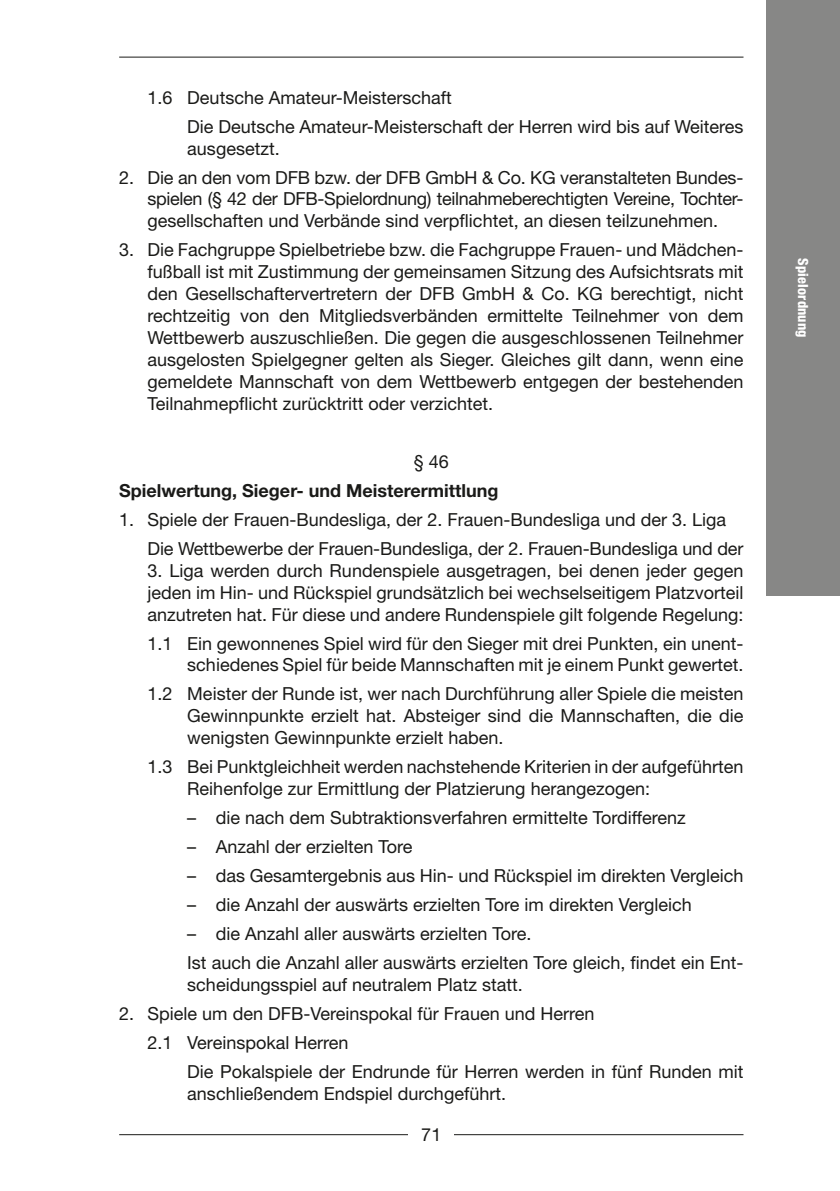
<style>
.page{position:relative;width:840px;height:1191px;background:#fff}
.page>*{position:absolute;margin:0;border:0;box-sizing:border-box;transform-origin:0 0}
.t1{font:18px/22px "Helvetica Neue LT Std";color:#1a1a18}
.t2{font:700 18px "Helvetica Neue LT Std";color:#1a1a18}
.t3{font:800 condensed 14px "Helvetica Neue LT Std";letter-spacing:.015em;color:#fff}
</style>
<div class="page">
<hr style="left:119px;top:57px;width:624px;height:1px;background:#1a1a18">
<hr style="left:119px;top:1134px;width:624px;height:1px;background:#1a1a18">
<div style="left:408px;top:1117px;width:46px;height:34px;background:#fff"></div>
<div style="left:765px;top:0;width:74px;height:595px;background:#878786"></div>
<p class="t1" style="left:187px;top:82px;width:557px;line-height:29px;text-indent:-40px">1. 6 Deutsche Amateur-Meisterschaft<br>Die Deutsche Amateur-Meisterschaft der Herren wird bis auf Weiteres</p>
<p class="t1" style="left:187px;top:137px;width:91px">ausgesetzt.</p>
<p class="t1" style="left:147px;top:166px;width:597px;text-align:justify;text-indent:-28px">2. Die an den vom DFB bzw. der DFB GmbH &amp; Co. KG veranstalteten Bundes&shy;spielen (§ 42 der DFB-Spielordnung) teilnahmeberechtigten Vereine, Tochter&shy;gesellschaften und Verbände sind verpflichtet, an diesen teilzunehmen.</p>
<p class="t1" style="left:147px;top:239px;width:597px;text-align:justify;text-indent:-28px">3. Die Fachgruppe Spielbetriebe bzw. die Fachgruppe Frauen- und Mädchen&shy;fußball ist mit Zustimmung der gemeinsamen Sitzung des Aufsichtsrats mit den Gesellschaftervertretern der DFB GmbH &amp; Co. KG berechtigt, nicht rechtzeitig von den Mitgliedsverbänden ermittelte Teilnehmer von dem Wettbewerb auszuschließen. Die gegen die ausgeschlossenen Teilnehmer ausgelosten Spielgegner gelten als Sieger. Gleiches gilt dann, wenn eine gemeldete Mannschaft von dem Wettbewerb entgegen der bestehenden Teilnahmepflicht zurücktritt oder verzichtet.</p>
<p class="t1" style="left:413px;top:450px;width:37px">§ 46</p>
<p class="t2" style="left:119px;top:479px;width:380px">Spielwertung, Sieger- und Meisterermittlung</p>
<p class="t1" style="left:147px;top:504px;width:597px;line-height:29px;text-indent:-28px">1. Spiele der Frauen-Bundesliga, der 2. Frauen-Bundesliga und der 3. Liga<br>Die Wettbewerbe der Frauen-Bundesliga, der 2. Frauen-Bundesliga und der</p>
<p class="t1" style="left:147px;top:559px;width:597px;text-align:justify">3. Liga werden durch Rundenspiele ausgetragen, bei denen jeder gegen jeden im Hin- und Rückspiel grundsätzlich bei wechselseitigem Platzvorteil anzutreten hat. Für diese und andere Rundenspiele gilt folgende Regelung:</p>
<p class="t1" style="left:147px;top:632px;width:597px;text-align:right">1. 1 Ein gewonnenes Spiel wird für den Sieger mit drei Punkten, ein unent&shy;schiedenes Spiel für beide Mannschaften mit je einem Punkt gewertet.</p>
<p class="t1" style="left:187px;top:683px;width:557px;text-align:justify;text-indent:-40px">1.2 Meister der Runde ist, wer nach Durchführung aller Spiele die meisten Gewinnpunkte erzielt hat. Absteiger sind die Mannschaften, die die wenigsten Gewinnpunkte erzielt haben.</p>
<p class="t1" style="left:187px;top:755px;width:557px;text-indent:-40px">1.3 Bei Punktgleichheit werden nachstehende Kriterien in der aufgeführten<br>Reihenfolge zur Ermittlung der Platzierung herangezogen:</p>
<p class="t1" style="left:187px;top:806px;width:500px">– die nach dem Subtraktionsverfahren ermittelte Tordifferenz</p>
<p class="t1" style="left:187px;top:835px;width:226px">– Anzahl der erzielten Tore</p>
<p class="t1" style="left:187px;top:864px;width:557px">– das Gesamtergebnis aus Hin- und Rückspiel im direkten Vergleich</p>
<p class="t1" style="left:187px;top:893px;width:505px">– die Anzahl der auswärts erzielten Tore im direkten Vergleich</p>
<p class="t1" style="left:187px;top:919px;width:557px;line-height:29px">– die Anzahl aller auswärts erzielten Tore.<br>Ist auch die Anzahl aller auswärts erzielten Tore gleich, findet ein Ent-</p>
<p class="t1" style="left:187px;top:973px;width:334px">scheidungsspiel auf neutralem Platz statt.</p>
<p class="t1" style="left:119px;top:1002px;width:476px">2. Spiele um den DFB-Vereinspokal für Frauen und Herren</p>
<p class="t1" style="left:187px;top:1028px;width:557px;line-height:29px;text-indent:-40px">2. 1 Vereinspokal Herren<br>Die Pokalspiele der Endrunde für Herren werden in fünf Runden mit</p>
<p class="t1" style="left:187px;top:1082px;width:317px">anschließendem Endspiel durchgeführt.</p>
<p class="t1" style="left:421px;top:1123px;width:22px">71</p>
<p class="t3" style="left:811px;top:258px;width:81px;rotate:90deg">Spielordnung</p>
</div>
